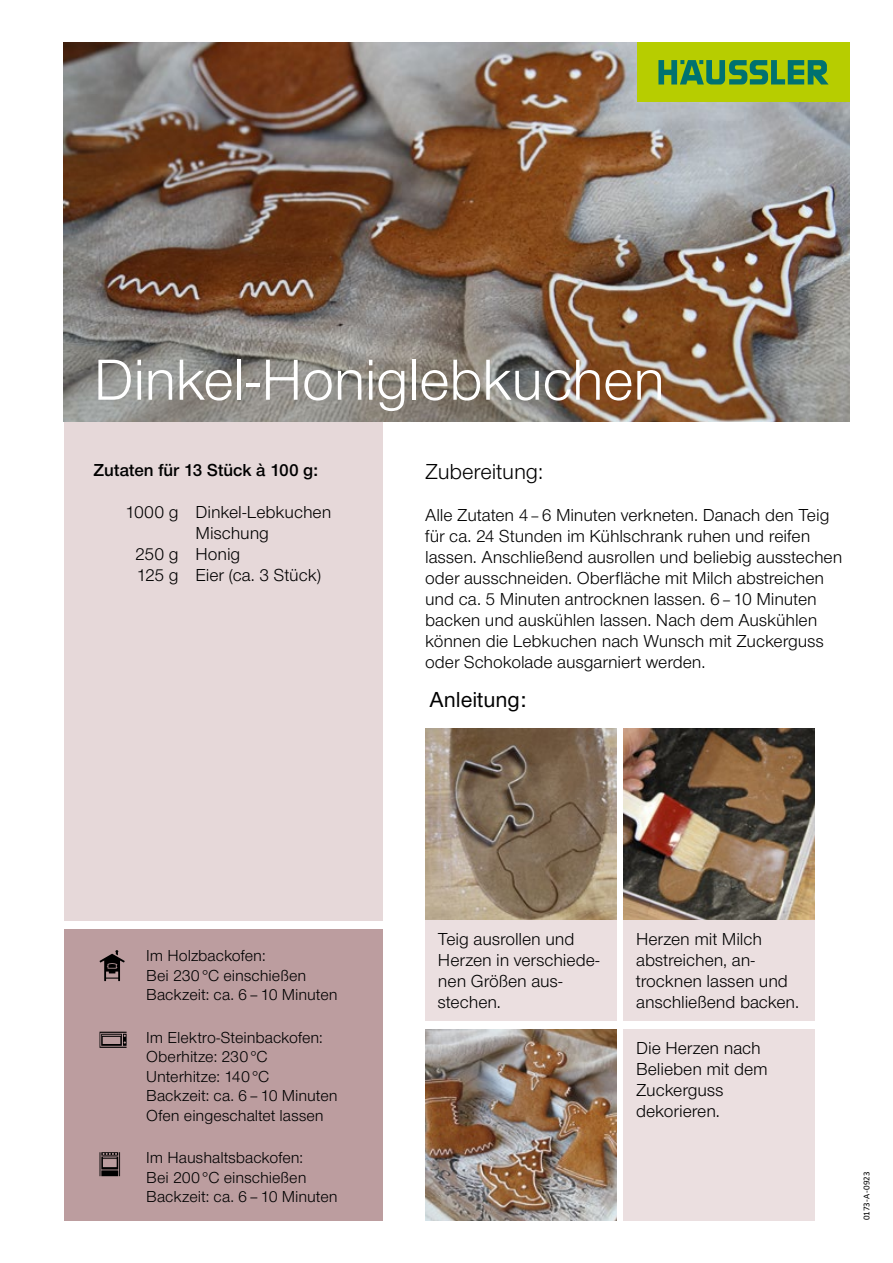
<style>
.page{position:relative;width:893px;height:1263px;background:#fff}
.page>*{position:absolute;margin:0;border:0;box-sizing:border-box;transform-origin:0 0}
.t1{font:60px "Nimbus San Nov";letter-spacing:-.015em;color:#fff}
.t2{font:22.5px "Nimbus San Nov";letter-spacing:-.005em;color:#000}
.t3{font:500 22.5px "Nimbus San Nov";color:#000}
.t4{font:18px/21px "Nimbus San Nov";letter-spacing:-.005em;color:#000}
.t5{font:18px "Nimbus San Nov Sem Bol";letter-spacing:-.005em;color:#000}
.t6{font:16.5px/19.5px "Nimbus San Nov";color:#000}
.t7{font:9px "Calibri";letter-spacing:.015em;color:#000}
.s1{font-size:16.5px}
</style>
<div class="page">
<div style="left:64px;top:929px;width:319px;height:291px;background:#bc9d9f"></div>
<div style="left:64px;top:421px;width:319px;height:500px;background:#e6d8d9"></div>
<img style="left:64px;top:43px;width:786px;height:378px">
<svg style="left:100px;top:950px;width:25px;height:31px"></svg>
<svg style="left:100px;top:1032px;width:27px;height:16px"></svg>
<svg style="left:100px;top:1152px;width:20px;height:24px"></svg>
<div style="left:637px;top:43px;width:213px;height:59px;background:#b7cd00"></div>
<svg style="left:658px;top:60px;width:170px;height:25px"></svg>
<img style="left:425px;top:729px;width:192px;height:191px">
<img style="left:623px;top:729px;width:192px;height:191px">
<div style="left:623px;top:920px;width:192px;height:100px;background:#ebdfe0"></div>
<div style="left:425px;top:920px;width:192px;height:100px;background:#ebdfe0"></div>
<img style="left:425px;top:1029px;width:192px;height:191px">
<div style="left:623px;top:1029px;width:192px;height:191px;background:#ebdfe0"></div>
<h1 class="t1" style="left:94px;top:346px;width:573px">Dinkel-Honiglebkuchen</h1>
<p class="t5" style="left:94px;top:459px;width:226px">Zutaten für 13 Stück à 100 g:</p>
<p class="t4" style="left:125px;top:501px;width:208px">1000 g Dinkel-Lebkuchen</p>
<p class="t4" style="left:196px;top:522px;width:75px">Mischung</p>
<p class="t4" style="left:135px;top:543px;width:107px">250 g Honig</p>
<p class="t4" style="left:136px;top:564px;width:186px">125 g Eier (ca. 3 Stück)</p>
<p class="t2" style="left:425px;top:458px;width:119px">Zubereitung:</p>
<p class="t4" style="left:425px;top:504px;width:419px">Alle Zutaten 4 <span class="s1">–</span> 6 Minuten verkneten. Danach den Teig für ca. 24 Stunden im Kühlschrank ruhen und reifen lassen. Anschließend ausrollen und beliebig ausstechen oder ausschneiden. Oberfläche mit Milch abstreichen und ca. 5 Minuten antrocknen lassen. 6 <span class="s1">–</span> 10 Minuten backen und auskühlen lassen. Nach dem Auskühlen können die Lebkuchen nach Wunsch mit Zuckerguss oder Schokolade ausgarniert werden.</p>
<p class="t3" style="left:429px;top:687px;width:98px">Anleitung:</p>
<p class="t6" style="left:146px;top:946px;width:193px">Im Holzbackofen:<br>Bei 230 °C einschießen<br>Backzeit: ca. 6 – 10 Minuten</p>
<p class="t6" style="left:146px;top:1027px;width:193px">Im Elektro-Steinbackofen:<br>Oberhitze: 230 °C<br>Unterhitze: 140 °C<br>Backzeit: ca. 6 – 10 Minuten<br>Ofen eingeschaltet lassen</p>
<p class="t6" style="left:146px;top:1148px;width:193px">Im Haushaltsbackofen:<br>Bei 200 °C einschießen<br>Backzeit: ca. 6 – 10 Minuten</p>
<p class="t4" style="left:438px;top:928px;width:163px">Teig ausrollen und<br>Herzen in verschiede&shy;nen Größen aus&shy;stechen.</p>
<p class="t4" style="left:636px;top:928px;width:164px">Herzen mit Milch abstreichen, an&shy;trocknen lassen und anschließend backen.</p>
<p class="t4" style="left:636px;top:1037px;width:133px">Die Herzen nach<br>Belieben mit dem<br>Zuckerguss dekorieren.</p>
<p class="t7" style="left:860px;top:1220px;width:51px;rotate:-90deg">0173-A-0923</p>
</div>
